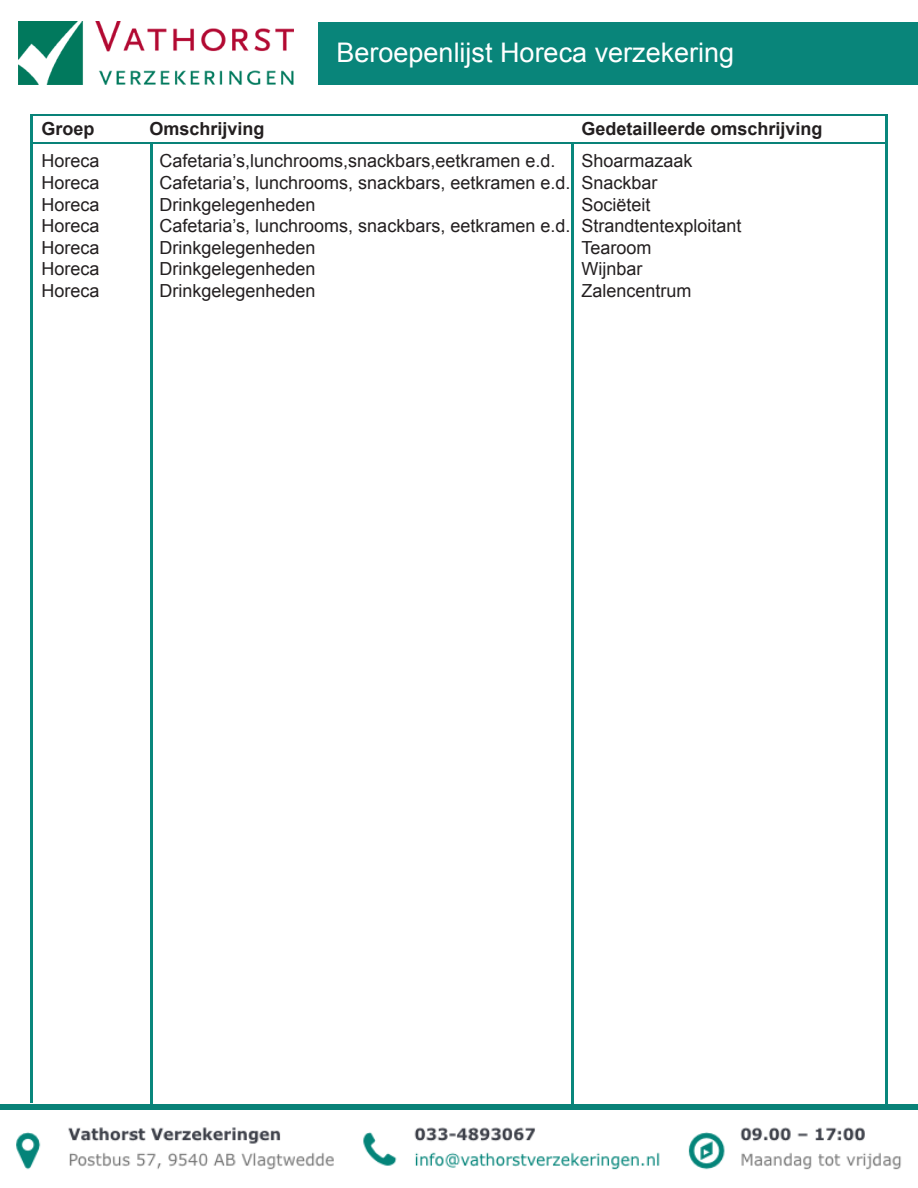
<style>
.page{position:relative;width:918px;height:1188px;background:#fff}
.page>*{position:absolute;margin:0;border:0;box-sizing:border-box;transform-origin:0 0}
.t1{font:27px "Arial";color:#fff}
.t2{font:18px "Arial";color:#231f20}
.t3{font:700 18px "Arial";color:#231f20}
</style>
<div class="page">
<div style="left:0;top:1104px;width:918px;height:5px;background:#098278"></div>
<div style="left:319px;top:22px;width:599px;height:63px;background:#09857a"></div>
<img style="left:16px;top:1127px;width:885px;height:43px">
<img style="left:19px;top:22px;width:275px;height:63px">
<hr style="left:32px;top:142px;width:856px;height:2px;background:#098278">
<hr style="left:150px;top:143px;width:2px;height:961px;background:#09877c">
<hr style="left:572px;top:143px;width:2px;height:961px;background:#09877c">
<hr style="left:30px;top:114px;width:3px;height:989px;background:#09877c">
<hr style="left:885px;top:114px;width:3px;height:991px;background:#09877c">
<hr style="left:32px;top:114px;width:856px;height:2px;background:#098278">
<p class="t1" style="left:337px;top:35px;width:399px">Beroepenlijst Horeca verzekering</p>
<p class="t3" style="left:42px;top:117px;width:55px">Groep</p>
<p class="t3" style="left:150px;top:117px;width:117px">Omschrijving</p>
<p class="t3" style="left:582px;top:117px;width:243px">Gedetailleerde omschrijving</p>
<p class="t2" style="left:42px;top:149px;width:60px">Horeca</p>
<p class="t2" style="left:160px;top:149px;width:397px">Cafetaria’s,lunchrooms,snackbars,eetkramen e.d.</p>
<p class="t2" style="left:582px;top:149px;width:113px">Shoarmazaak</p>
<p class="t2" style="left:42px;top:171px;width:60px">Horeca</p>
<p class="t2" style="left:160px;top:171px;width:500px">Cafetaria’s, lunchrooms, snackbars, eetkramen e.d. Snackbar</p>
<p class="t2" style="left:42px;top:193px;width:60px">Horeca</p>
<p class="t2" style="left:160px;top:193px;width:158px">Drinkgelegenheden</p>
<p class="t2" style="left:582px;top:193px;width:71px">Sociëteit</p>
<p class="t2" style="left:42px;top:214px;width:60px">Horeca</p>
<p class="t2" style="left:160px;top:214px;width:584px">Cafetaria’s, lunchrooms, snackbars, eetkramen e.d. Strandtentexploitant</p>
<p class="t2" style="left:42px;top:236px;width:60px">Horeca</p>
<p class="t2" style="left:160px;top:236px;width:158px">Drinkgelegenheden</p>
<p class="t2" style="left:582px;top:236px;width:72px">Tearoom</p>
<p class="t2" style="left:42px;top:257px;width:60px">Horeca</p>
<p class="t2" style="left:160px;top:257px;width:158px">Drinkgelegenheden</p>
<p class="t2" style="left:582px;top:257px;width:63px">Wijnbar</p>
<p class="t2" style="left:42px;top:279px;width:60px">Horeca</p>
<p class="t2" style="left:160px;top:279px;width:158px">Drinkgelegenheden</p>
<p class="t2" style="left:582px;top:279px;width:112px">Zalencentrum</p>
</div>
